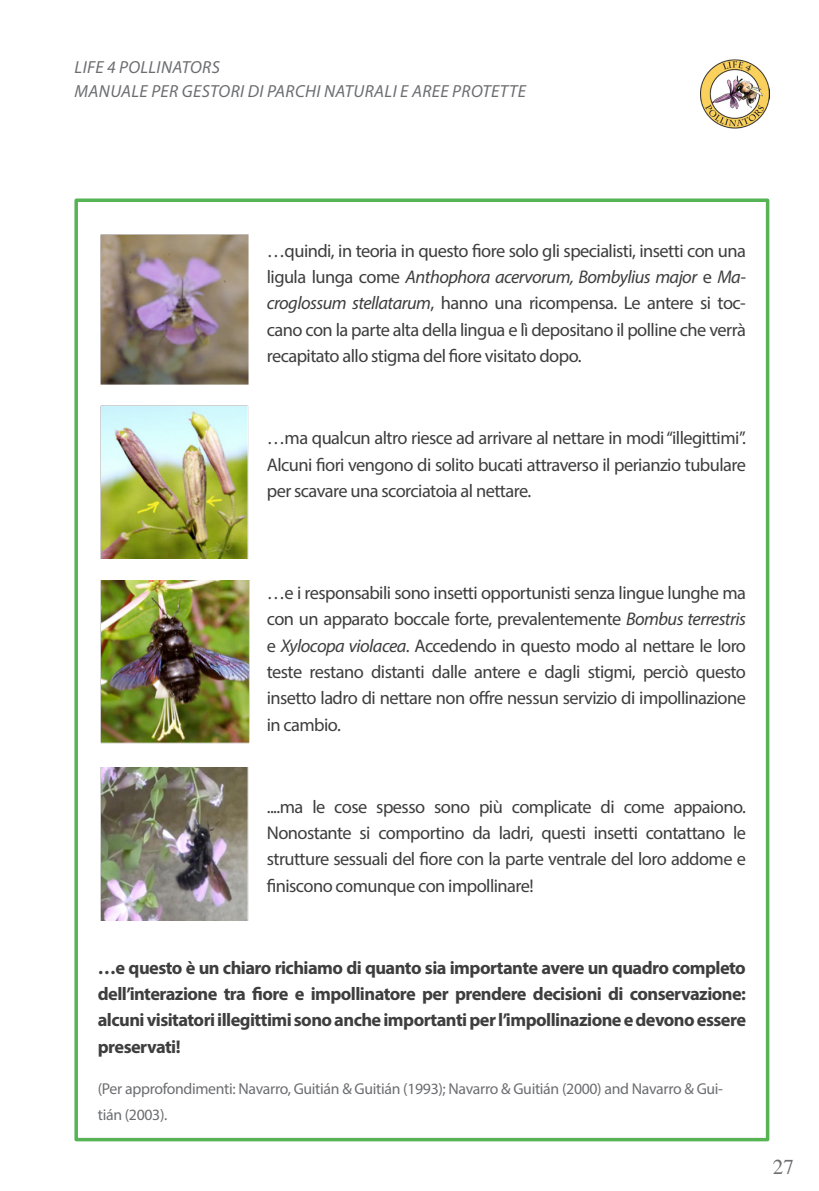
<style>
.page{position:relative;width:819px;height:1191px;background:#fff}
.page>*{position:absolute;margin:0;border:0;box-sizing:border-box;transform-origin:0 0}
.t1{font:21px "Times";color:#6c6d70}
.t2{font:18.38px/26.2px "Myriad Pro";letter-spacing:-.03em;color:#3e3e3f;text-align:justify}
.t3{font:700 18.38px/26.2px "Myriad Pro";letter-spacing:-.03em;color:#3e3e3f;text-align:justify}
.t4{font:italic 17.5px "Myriad Pro";letter-spacing:.02em;color:#6c6d70}
.t5{font:15.75px/26.2px "Myriad Pro";letter-spacing:-.02em;color:#6c6d70}
.s1{font-style:italic}
</style>
<div class="page">
<img style="left:700px;top:59px;width:69px;height:70px">
<div style="left:74px;top:198px;width:695px;height:943px;border:4px solid #56b455"></div>
<img style="left:100px;top:234px;width:148px;height:150px">
<img style="left:100px;top:406px;width:148px;height:152px">
<img style="left:100px;top:580px;width:149px;height:164px">
<img style="left:100px;top:767px;width:148px;height:153px">
<p class="t4" style="left:75px;top:56px;width:147px">LIFE 4 POLLINATORS</p>
<p class="t4" style="left:75px;top:80px;width:453px">MANUALE PER GESTORI DI PARCHI NATURALI E AREE PROTETTE</p>
<p class="t2" style="left:267px;top:237px;width:480px">…quindi, in teoria in questo fiore solo gli specialisti, insetti con una ligula lunga come <span class="s1">Anthophora acervorum, Bombylius major</span> e <span class="s1">Ma&shy;croglossum stellatarum</span>, hanno una ricompensa. Le antere si toc&shy;cano con la parte alta della lingua e lì depositano il polline che verrà recapitato allo stigma del fiore visitato dopo.</p>
<p class="t2" style="left:267px;top:425px;width:480px">…ma qualcun altro riesce ad arrivare al nettare in modi “illegittimi”.<br>Alcuni fiori vengono di solito bucati attraverso il perianzio tubulare per scavare una scorciatoia al nettare.</p>
<p class="t2" style="left:267px;top:579px;width:480px">…e i responsabili sono insetti opportunisti senza lingue lunghe ma con un apparato boccale forte, prevalentemente <span class="s1">Bombus terrestris </span>e <span class="s1">Xylocopa violacea</span>. Accedendo in questo modo al nettare le loro teste restano distanti dalle antere e dagli stigmi, perciò questo insetto ladro di nettare non offre nessun servizio di impollinazione in cambio.</p>
<p class="t2" style="left:267px;top:793px;width:480px">....ma le cose spesso sono più complicate di come appaiono.<br>Nonostante si comportino da ladri, questi insetti contattano le strutture sessuali del fiore con la parte ventrale del loro addome e finiscono comunque con impollinare!</p>
<p class="t3" style="left:98px;top:954px;width:649px">…e questo è un chiaro richiamo di quanto sia importante avere un quadro completo dell’interazione tra fiore e impollinatore per prendere decisioni di conservazione: alcuni visitatori illegittimi sono anche importanti per l’impollinazione e devono essere preservati!</p>
<p class="t5" style="left:98px;top:1075px;width:626px">(Per approfondimenti: Navarro, Guitián &amp; Guitián (1993); Navarro &amp; Guitián (2000) and Navarro &amp; Gui&shy;tián (2003).</p>
<p class="t1" style="left:772px;top:1147px;width:22px">27</p>
</div>
